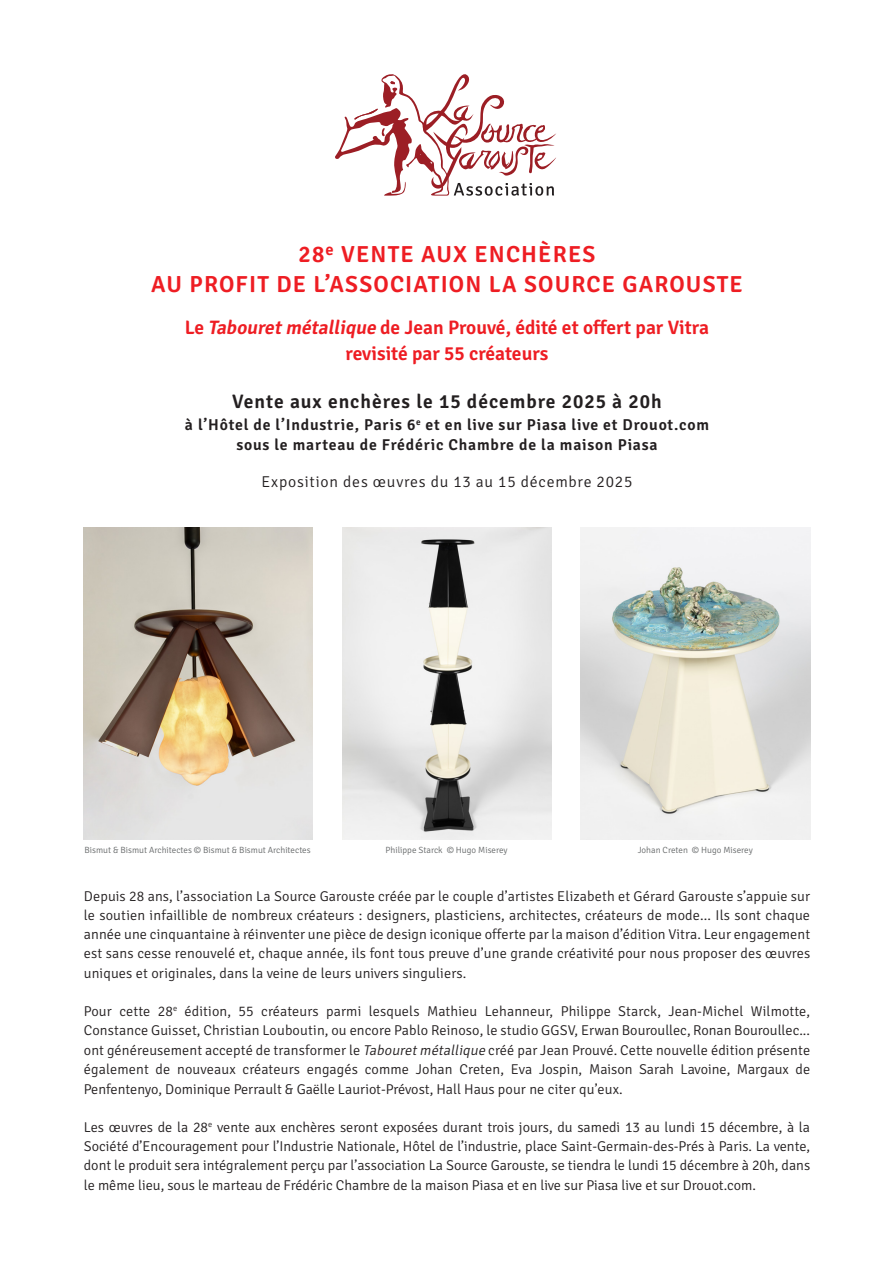
<style>
.page{position:relative;width:893px;height:1263px;background:#fff}
.page>*{position:absolute;margin:0;border:0;box-sizing:border-box;transform-origin:0 0}
.t1{font:600 23.25px "Signika";letter-spacing:.05em;color:#ee1d23}
.t2{font:600 19.5px/25.5px "Signika";color:#ee1d23;text-align:center}
.t3{font:600 19.5px "Signika";letter-spacing:.05em;color:#231f20}
.t4{font:600 15.75px "Signika";letter-spacing:.05em;color:#231f20}
.t5{font:300 15.75px "Signika";letter-spacing:.05em;color:#231f20}
.t6{font:300 14.25px/19.2px "Signika";color:#231f20;text-align:justify}
.t7{font:300 9px "Signika";color:#66696a}
.s1{font-style:italic}
</style>
<div class="page">
<svg style="left:335px;top:74px;width:221px;height:122px"></svg>
<img style="left:83px;top:527px;width:229px;height:312px">
<img style="left:342px;top:527px;width:209px;height:312px">
<img style="left:581px;top:527px;width:229px;height:312px">
<p class="t1" style="left:299px;top:241px;width:298px">28<sup>e</sup> VENTE AUX ENCHÈRES</p>
<p class="t1" style="left:151px;top:271px;width:593px">AU PROFIT DE L’ASSOCIATION LA SOURCE GAROUSTE</p>
<p class="t2" style="left:185px;top:315px;width:525px">Le <span class="s1">Tabouretmétallique</span> de Jean Prouvé, édité et offert par Vitra revisité par 55 créateurs</p>
<p class="t3" style="left:232px;top:390px;width:431px">Vente aux enchères le 15 décembre 2025 à 20h</p>
<p class="t4" style="left:185px;top:416px;width:526px">à l’Hôtel de l’Industrie, Paris 6<sup>e</sup> et en live sur Piasa live et Drouot.com</p>
<p class="t4" style="left:236px;top:435px;width:423px">sous le marteau de Frédéric Chambre de la maison Piasa</p>
<p class="t5" style="left:262px;top:473px;width:372px">Exposition des œuvres du 13 au 15 décembre 2025</p>
<p class="t7" style="left:84px;top:845px;width:228px">Bismut &amp; Bismut Architectes © Bismut &amp; Bismut Architectes</p>
<p class="t7" style="left:385px;top:845px;width:124px">Philippe Starck © Hugo Miserey</p>
<p class="t7" style="left:638px;top:845px;width:117px">Johan Creten © Hugo Miserey</p>
<p class="t6" style="left:84px;top:887px;width:728px">Depuis 28 ans, l’association La Source Garouste créée par le couple d’artistes Elizabeth et Gérard Garouste s’appuie sur le soutien infaillible de nombreux créateurs : designers, plasticiens, architectes, créateurs de mode... Ils sont chaque année une cinquantaine à réinventer une pièce de design iconique offerte par la maison d’édition Vitra. Leur engagement est sans cesse renouvelé et, chaque année, ils font tous preuve d’une grande créativité pour nous proposer des œuvres uniques et originales, dans la veine de leurs univers singuliers.</p>
<p class="t6" style="left:84px;top:1002px;width:728px">Pour cette 28<sup>e</sup> édition, 55 créateurs parmi lesquels Mathieu Lehanneur, Philippe Starck, Jean-Michel Wilmotte, Constance Guisset, Christian Louboutin, ou encore Pablo Reinoso, le studio GGSV, Erwan Bouroullec, Ronan Bouroullec... ont généreusement accepté de transformer le <span class="s1">Tabouretmétallique</span> créé par Jean Prouvé. Cette nouvelle édition présente également de nouveaux créateurs engagés comme Johan Creten, Eva Jospin, Maison Sarah Lavoine, Margaux de Penfentenyo, Dominique Perrault &amp; Gaëlle Lauriot-Prévost, Hall Haus pour ne citer qu’eux.</p>
<p class="t6" style="left:84px;top:1118px;width:728px">Les œuvres de la 28<sup>e</sup> vente aux enchères seront exposées durant trois jours, du samedi 13 au lundi 15 décembre, à la Société d’Encouragement pour l’Industrie Nationale, Hôtel de l’industrie, place Saint-Germain-des-Prés à Paris. La vente, dont le produit sera intégralement perçu par l’association La Source Garouste, se tiendra le lundi 15 décembre à 20h, dans le même lieu, sous le marteau de Frédéric Chambre de la maison Piasa et en live sur Piasa live et sur Drouot.com.</p>
</div>
